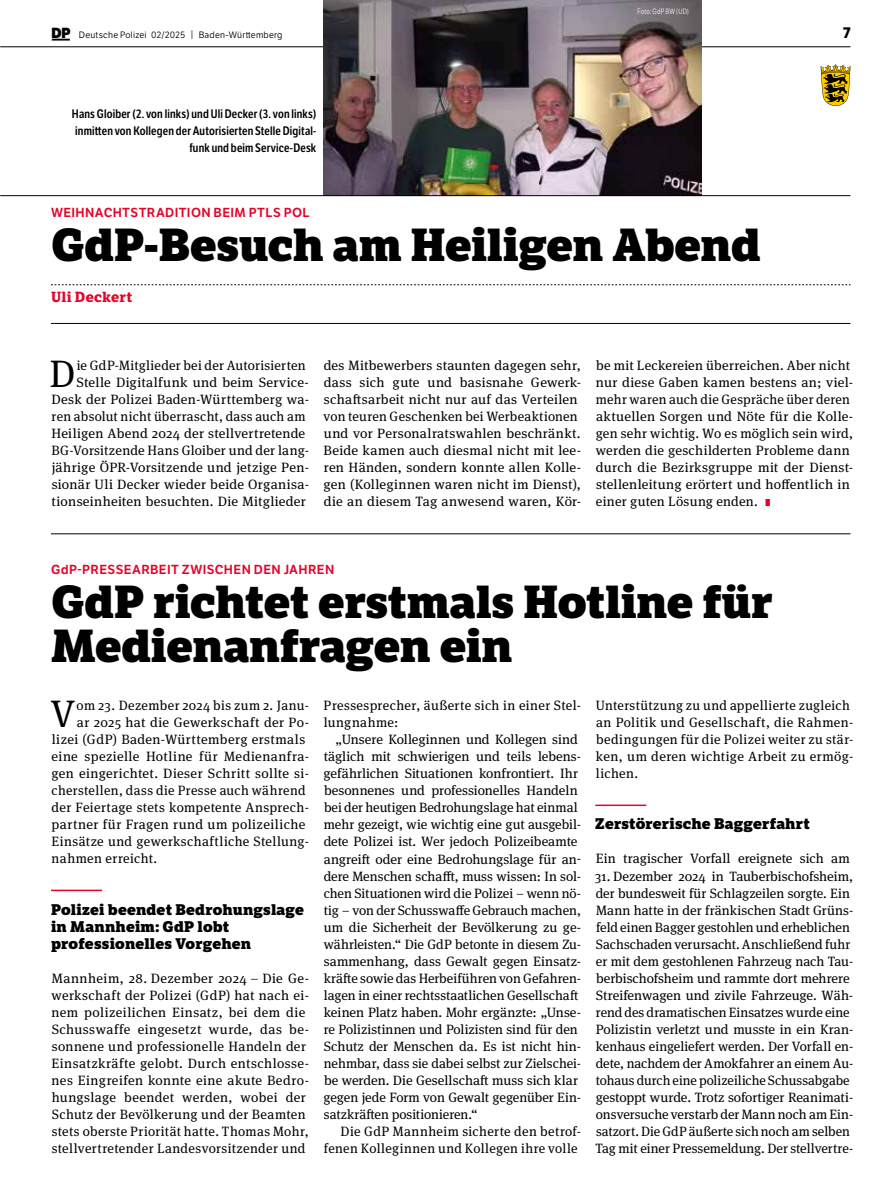
<style>
.page{position:relative;width:893px;height:1191px;background:#fff}
.page>*{position:absolute;margin:0;border:0;box-sizing:border-box;transform-origin:0 0}
.t1{font:800 45px/44.1px "LFT Etica Sheriff";letter-spacing:-.01em;color:#000}
.t2{font:38.25px "Meta Serif Pro";color:#000}
.t3{font:800 15px/17px "LFT Etica Sheriff";letter-spacing:.01em;color:#000}
.t4{font:700 15px "LFT Etica";color:#000}
.t5{font:700 14.25px "LFT Etica Sheriff";letter-spacing:.02em;color:#e40428}
.t6{font:13.5px/17px "Meta Serif Pro";letter-spacing:.01em;color:#000}
.t7{font:13.5px/17px "Meta Serif Pro";letter-spacing:.03em;color:#000}
.t8{font:12.75px "LFT Etica SB";letter-spacing:.03em;color:#e40428}
.t9{font:600 12px/17px "LFT Etica Condensed";letter-spacing:.015em;color:#000;text-align:right}
.t10{font:9px "LFT Etica Bk";letter-spacing:.025em;color:#000}
.t11{font:300 7.5px "LFT Etica Condensed";letter-spacing:.02em;color:#fff}
.s1{font-family:"LFT Etica XB";font-size:14.25px}
.s2{font-size:9.3px}
.s3{font-family:"LFT Etica XB";font-size:9.75px;color:#e40428}
</style>
<div class="page">
<hr style="left:0;top:47px;width:850px;height:1px;background:#000">
<svg style="left:52px;top:39px;width:18px;height:2px"></svg>
<svg style="left:821px;top:64px;width:29px;height:42px"></svg>
<svg style="left:51px;top:284px;width:799px;height:1px"></svg>
<hr style="left:51px;top:323px;width:799px;height:1px;background:#000">
<img style="left:323px;top:0;width:379px;height:195px">
<hr style="left:51px;top:533px;width:799px;height:1px;background:#000">
<hr style="left:51px;top:889px;width:51px;height:2px;background:#e40428">
<hr style="left:595px;top:804px;width:51px;height:2px;background:#e40428">
<hr style="left:0;top:195px;width:850px;height:1px;background:#000">
<p class="t11" style="left:637px;top:7px;width:53px">Foto: GdP BW (UD)</p>
<p class="t10" style="left:52px;top:29px;width:232px"><span class="s1">DP</span> Deutsche Polizei 02/2025 <span class="s2">|</span> Baden-Württemberg</p>
<p class="t4" style="left:843px;top:23px;width:9px">7</p>
<p class="t9" style="left:72px;top:106px;width:246px">Hans Gloiber (2. von links) und Uli Decker (3. von links) inmitten von Kollegen der Autorisierten Stelle Digital&shy;funk und beim Service-Desk</p>
<p class="t8" style="left:51px;top:205px;width:260px">WEIHNACHTSTRADITION BEIM PTLS POL</p>
<h1 class="t1" style="left:51px;top:223px;width:711px">GdP-Besuch am Heiligen Abend</h1>
<p class="t5" style="left:51px;top:288px;width:83px">Uli Deckert</p>
<p class="t6" style="left:52px;top:356px;width:259px;text-align:right">ie GdP-Mitglieder bei der Autorisierten Stelle Digitalfunk und beim Service-Desk der Polizei Baden-Württemberg wa&shy;ren absolut nicht überrascht, dass auch am Heiligen Abend 2024 der stellvertretende BG-Vorsitzende Hans Gloiber und der lang&shy;jährige ÖPR-Vorsitzende und jetzige Pen&shy;sionär Uli Decker wieder beide Organisa&shy;tionseinheiten besuchten. Die Mitglieder</p>
<p class="t6" style="left:324px;top:356px;width:259px">des Mitbewerbers staunten dagegen sehr, dass sich gute und basisnahe Gewerk&shy;schaftsarbeit nicht nur auf das Verteilen von teuren Geschenken bei Werbeaktionen und vor Personalratswahlen beschränkt.<br>Beide kamen auch diesmal nicht mit lee&shy;ren Händen, sondern konnte allen Kolle&shy;gen (Kolleginnen waren nicht im Dienst), die an diesem Tag anwesend waren, Kör-</p>
<p class="t6" style="left:596px;top:356px;width:259px">be mit Leckereien überreichen. Aber nicht nur diese Gaben kamen bestens an; viel&shy;mehr waren auch die Gespräche über deren aktuellen Sorgen und Nöte für die Kolle&shy;gen sehr wichtig. Wo es möglich sein wird, werden die geschilderten Probleme dann durch die Bezirksgruppe mit der Dienst&shy;stellenleitung erörtert und hoffentlich in einer guten Lösung enden. <span class="s3">I</span></p>
<h2 class="t2" style="left:50px;top:346px;width:27px">D</h2>
<p class="t8" style="left:51px;top:562px;width:285px">GdP-PRESSEARBEIT ZWISCHEN DEN JAHREN</p>
<h1 class="t1" style="left:51px;top:580px;width:723px">GdP richtet erstmals Hotline für<br>Medienanfragen ein</h1>
<h2 class="t2" style="left:50px;top:686px;width:26px">V</h2>
<p class="t7" style="left:77px;top:696px;width:234px">om 23. Dezember 2024 bis zum 2. Janu-</p>
<p class="t7" style="left:596px;top:696px;width:259px">Unterstützung zu und appellierte zugleich an Politik und Gesellschaft, die Rahmen&shy;bedingungen für die Polizei weiter zu stär&shy;ken, um deren wichtige Arbeit zu ermög&shy;lichen.</p>
<p class="t3" style="left:595px;top:815px;width:216px">Zerstörerische Baggerfahrt</p>
<p class="t6" style="left:596px;top:849px;width:256px">Ein tragischer Vorfall ereignete sich am</p>
<p class="t6" style="left:595px;top:866px;width:260px">31. Dezember 2024 in Tauberbischofsheim, der bundesweit für Schlagzeilen sorgte. Ein Mann hatte in der fränkischen Stadt Grüns&shy;feld einen Bagger gestohlen und erheblichen Sachschaden verursacht. Anschließend fuhr er mit dem gestohlenen Fahrzeug nach Tau&shy;berbischofsheim und rammte dort mehrere Streifenwagen und zivile Fahrzeuge. Wäh&shy;rend des dramatischen Einsatzes wurde eine Polizistin verletzt und musste in ein Kran&shy;kenhaus eingeliefert werden. Der Vorfall en&shy;dete, nachdem der Amokfahrer an einem Au&shy;tohaus durch eine polizeiliche Schussabgabe gestoppt wurde. Trotz sofortiger Reanimati&shy;onsversuche verstarb der Mann noch am Ein&shy;satzort. Die GdP äußerte sich noch am selben Tag mit einer Pressemeldung. Der stellvertre-</p>
<p class="t7" style="left:324px;top:696px;width:259px">Pressesprecher, äußerte sich in einer Stel&shy;lungnahme:</p>
<p class="t6" style="left:324px;top:730px;width:259px;text-indent:12px">„Unsere Kolleginnen und Kollegen sind täglich mit schwierigen und teils lebens&shy;gefährlichen Situationen konfrontiert. Ihr besonnenes und professionelles Handeln bei der heutigen Bedrohungslage hat einmal mehr gezeigt, wie wichtig eine gut ausgebil&shy;dete Polizei ist. Wer jedoch Polizeibeamte angreift oder eine Bedrohungslage für an&shy;dere Menschen schafft, muss wissen: In sol&shy;chen Situationen wird die Polizei – wenn nö&shy;tig – von der Schusswaffe Gebrauch machen, um die Sicherheit der Bevölkerung zu ge&shy;währleisten.“ Die GdP betonte in diesem Zu&shy;sammenhang, dass Gewalt gegen Einsatz&shy;kräfte sowie das Herbeiführen von Gefahren&shy;lagen in einer rechtsstaatlichen Gesellschaft keinen Platz haben. Mohr ergänzte: „Unse&shy;re Polizistinnen und Polizisten sind für den Schutz der Menschen da. Es ist nicht hin&shy;nehmbar, dass sie dabei selbst zur Zielschei&shy;be werden. Die Gesellschaft muss sich klar gegen jede Form von Gewalt gegenüber Ein&shy;satzkräften positionieren.“</p>
<p class="t7" style="left:324px;top:1121px;width:259px;text-align:right">Die GdP Mannheim sicherte den betrof&shy;fenen Kolleginnen und Kollegen ihre volle</p>
<p class="t7" style="left:77px;top:713px;width:234px">ar 2025 hat die Gewerkschaft der Po-</p>
<p class="t7" style="left:52px;top:730px;width:255px">lizei (GdP) Baden-Württemberg erstmals</p>
<p class="t7" style="left:52px;top:747px;width:259px">eine spezielle Hotline für Medienanfra-</p>
<p class="t7" style="left:51px;top:764px;width:259px">gen eingerichtet. Dieser Schritt sollte si-</p>
<p class="t7" style="left:52px;top:781px;width:256px">cherstellen, dass die Presse auch während</p>
<p class="t6" style="left:52px;top:798px;width:259px">der Feiertage stets kompetente Ansprech-</p>
<p class="t7" style="left:52px;top:815px;width:255px">partner für Fragen rund um polizeiliche</p>
<p class="t7" style="left:51px;top:832px;width:259px">Einsätze und gewerkschaftliche Stellung-</p>
<p class="t7" style="left:52px;top:849px;width:107px">nahmen erreicht.</p>
<p class="t3" style="left:51px;top:900px;width:255px">Polizei beendet Bedrohungslage in Mannheim: GdP lobt professionelles Vorgehen</p>
<p class="t7" style="left:51px;top:968px;width:259px">Mannheim, 28. Dezember 2024 – Die Ge&shy;werkschaft der Polizei (GdP) hat nach ei&shy;nem polizeilichen Einsatz, bei dem die Schusswaffe eingesetzt wurde, das be&shy;sonnene und professionelle Handeln der Einsatzkräfte gelobt. Durch entschlosse&shy;nes Eingreifen konnte eine akute Bedro&shy;hungslage beendet werden, wobei der Schutz der Bevölkerung und der Beamten stets oberste Priorität hatte. Thomas Mohr, stellvertretender Landesvorsitzender und</p>
</div>
